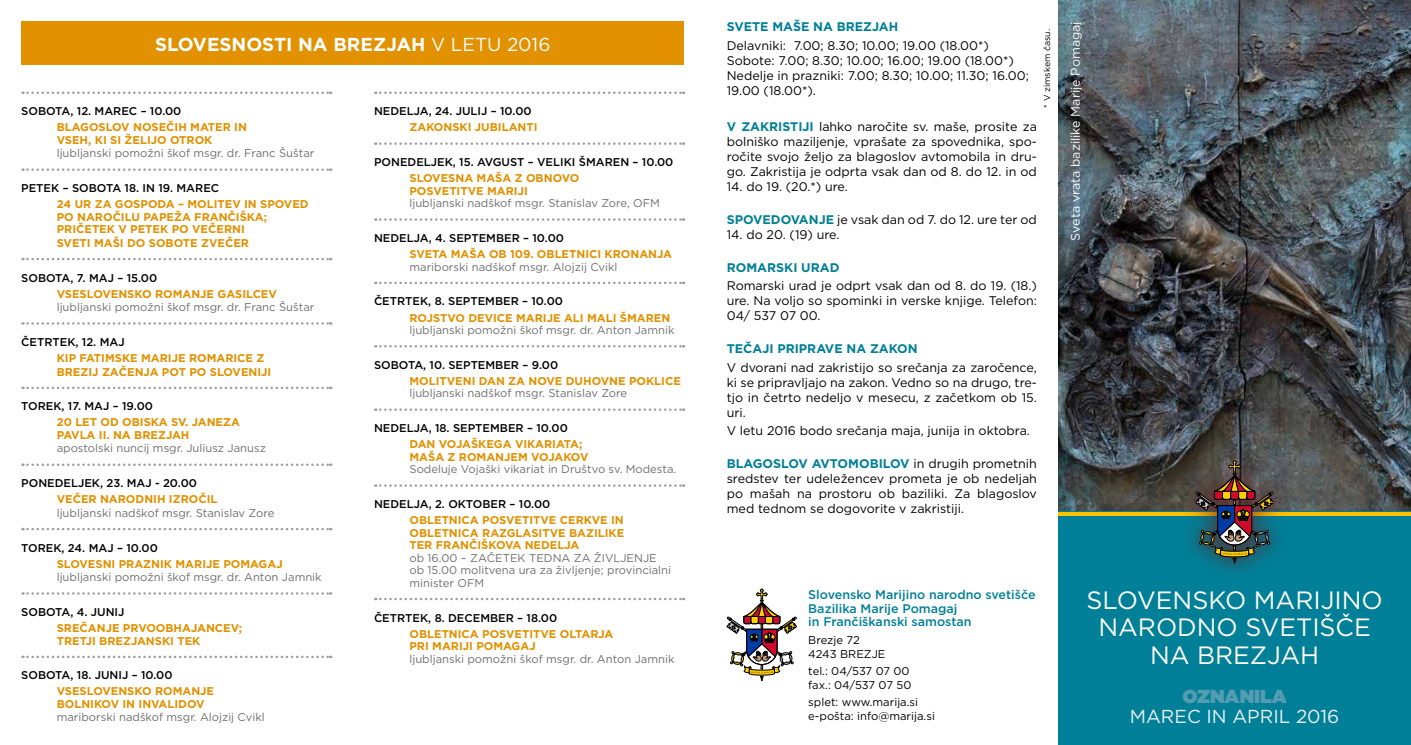
<style>
.page{position:relative;width:1411px;height:745px;background:#fff}
.page>*{position:absolute;margin:0;border:0;box-sizing:border-box;transform-origin:0 0}
.t1{font:25px/27.5px "Gotham BU";color:#fffcf6;text-align:center}
.t2{font:700 18.75px "Gotham BU";color:#fff}
.t3{font:18.75px "Gotham BU";color:#eaf1f5}
.t4{font:900 18.75px "Gotham BU";color:#569cb1}
.t5{font:12.5px/15px "Gotham BU";color:#000;text-align:justify}
.t6{font:500 12.5px/13.8px "Gotham BU";color:#008098}
.t7{font:700 12.5px "Gotham BU";color:#008098}
.t8{font:12.5px "Gotham BU";color:#fff}
.t9{font:700 11.25px/12.5px "Gotham BU";color:#e29100}
.t10{font:11.25px/12.5px "Gotham BU";color:#706f6f}
.t11{font:500 11.25px "Gotham BU";color:#000}
.t12{font:11.25px/13.8px "Gotham BU";color:#000}
.t13{font:8.75px "Gotham BU";color:#000}
.s1{font-weight:400}
.s2{font-weight:700;color:#008098}
</style>
<div class="page">
<img style="left:1058px;top:0;width:352px;height:511px">
<div style="left:21px;top:21px;width:663px;height:43px;background:#e29100"></div>
<div style="left:1058px;top:511px;width:352px;height:233px;background:#008098"></div>
<svg style="left:1058px;top:512px;width:352px;height:3px"></svg>
<div style="left:1177px;top:442px;width:114px;height:138px;background:#622327;opacity:.75"></div>
<svg style="left:1195px;top:460px;width:78px;height:103px;background:#4b4f4a"></svg>
<svg style="left:726px;top:588px;width:71px;height:92px"></svg>
<svg style="left:375px;top:91px;width:309px;height:3px"></svg>
<svg style="left:375px;top:142px;width:309px;height:3px"></svg>
<svg style="left:375px;top:218px;width:309px;height:3px"></svg>
<svg style="left:375px;top:281px;width:309px;height:3px"></svg>
<svg style="left:375px;top:345px;width:309px;height:2px"></svg>
<svg style="left:375px;top:408px;width:309px;height:2px"></svg>
<svg style="left:375px;top:484px;width:309px;height:2px"></svg>
<svg style="left:375px;top:597px;width:309px;height:3px"></svg>
<svg style="left:23px;top:91px;width:308px;height:3px"></svg>
<svg style="left:23px;top:168px;width:308px;height:3px"></svg>
<svg style="left:23px;top:258px;width:308px;height:2px"></svg>
<svg style="left:23px;top:322px;width:308px;height:2px"></svg>
<svg style="left:23px;top:386px;width:308px;height:3px"></svg>
<svg style="left:23px;top:463px;width:308px;height:2px"></svg>
<svg style="left:23px;top:527px;width:308px;height:3px"></svg>
<svg style="left:23px;top:592px;width:308px;height:2px"></svg>
<svg style="left:23px;top:655px;width:308px;height:2px"></svg>
<h2 class="t2" style="left:155px;top:33px;width:397px">SLOVESNOSTI NA BREZJAH <span class="s1">V LETU 2016</span></h2>
<p class="t11" style="left:21px;top:105px;width:162px">SOBOTA, 12. MAREC – 10.00</p>
<p class="t9" style="left:57px;top:121px;width:192px">BLAGOSLOV NOSEČIH MATER IN<br>VSEH, KI SI ŽELIJO OTROK</p>
<p class="t10" style="left:57px;top:147px;width:259px">ljubljanski pomožni škof msgr. dr. Franc Šuštar</p>
<p class="t11" style="left:21px;top:182px;width:199px">PETEK – SOBOTA 18. IN 19. MAREC</p>
<p class="t9" style="left:57px;top:198px;width:140px">24 UR ZA GOSPODA – MOLITEV</p>
<p class="t9" style="left:244px;top:198px;width:25px">IN SPOVED</p>
<p class="t9" style="left:57px;top:210px;width:30px">PO NAROČILU</p>
<p class="t9" style="left:143px;top:210px;width:9px">PAPEŽA</p>
<p class="t9" style="left:194px;top:210px;width:16px">FRANČIŠKA</p>
<p class="t9" style="left:264px;top:210px;width:5px">;</p>
<p class="t9" style="left:57px;top:223px;width:9px">PRIČETEK</p>
<p class="t9" style="left:118px;top:223px;width:21px">V PETEK</p>
<p class="t9" style="left:172px;top:223px;width:29px">PO VEČERNI</p>
<p class="t9" style="left:57px;top:236px;width:8px">SVETI</p>
<p class="t9" style="left:94px;top:236px;width:8px">MAŠI</p>
<p class="t9" style="left:127px;top:236px;width:31px">DO SOBOTE</p>
<p class="t9" style="left:201px;top:236px;width:9px">ZVEČER</p>
<p class="t11" style="left:21px;top:271px;width:137px">SOBOTA, 7. MAJ – 15.00</p>
<p class="t9" style="left:57px;top:287px;width:222px">VSESLOVENSKO ROMANJE GASILCEV</p>
<p class="t10" style="left:57px;top:300px;width:259px">ljubljanski pomožni škof msgr. dr. Franc Šuštar</p>
<p class="t11" style="left:21px;top:335px;width:105px">ČETRTEK, 12. MAJ</p>
<p class="t9" style="left:57px;top:351px;width:8px">KIP</p>
<p class="t9" style="left:80px;top:351px;width:9px">FATIMSKE</p>
<p class="t9" style="left:141px;top:351px;width:18px">MARIJE</p>
<p class="t9" style="left:189px;top:351px;width:9px">ROMARICE</p>
<p class="t9" style="left:256px;top:351px;width:8px">Z</p>
<p class="t9" style="left:57px;top:365px;width:16px">BREZIJ</p>
<p class="t9" style="left:102px;top:365px;width:9px">ZAČENJA</p>
<p class="t9" style="left:162px;top:365px;width:9px">POT</p>
<p class="t9" style="left:189px;top:365px;width:36px">PO SLOVENIJI</p>
<p class="t11" style="left:21px;top:400px;width:133px">TOREK, 17. MAJ – 19.00</p>
<p class="t9" style="left:57px;top:415px;width:185px">20 LET OD OBISKA SV. JANEZA<br>PAVLA II. NA BREZJAH</p>
<p class="t10" style="left:57px;top:442px;width:211px">apostolski nuncij msgr. Juliusz Janusz</p>
<p class="t11" style="left:21px;top:476px;width:177px">PONEDELJEK, 23. MAJ - 20.00</p>
<p class="t9" style="left:57px;top:492px;width:162px">VEČER NARODNIH IZROČIL</p>
<p class="t10" style="left:57px;top:506px;width:219px">ljubljanski nadškof msgr. Stanislav Zore</p>
<p class="t11" style="left:21px;top:541px;width:138px">TOREK, 24. MAJ – 10.00</p>
<p class="t9" style="left:57px;top:557px;width:227px">SLOVESNI PRAZNIK MARIJE POMAGAJ</p>
<p class="t10" style="left:57px;top:570px;width:266px">ljubljanski pomožni škof msgr. dr. Anton Jamnik</p>
<p class="t11" style="left:21px;top:605px;width:105px">SOBOTA, 4. JUNIJ</p>
<p class="t9" style="left:57px;top:621px;width:187px">SREČANJE PRVOOBHAJANCEV;<br>TRETJI BREZJANSKI TEK</p>
<p class="t11" style="left:21px;top:668px;width:153px">SOBOTA, 18. JUNIJ – 10.00</p>
<p class="t9" style="left:57px;top:684px;width:159px">VSESLOVENSKO ROMANJE<br>BOLNIKOV IN INVALIDOV</p>
<p class="t10" style="left:57px;top:709px;width:209px">mariborski nadškof msgr. Alojzij Cvikl</p>
<p class="t11" style="left:374px;top:105px;width:159px">NEDELJA, 24. JULIJ – 10.00</p>
<p class="t9" style="left:409px;top:121px;width:130px">ZAKONSKI JUBILANTI</p>
<p class="t11" style="left:374px;top:156px;width:301px">PONEDELJEK, 15. AVGUST – VELIKI ŠMAREN – 10.00</p>
<p class="t9" style="left:409px;top:172px;width:9px">SLOVESNA</p>
<p class="t9" style="left:476px;top:172px;width:10px">MAŠA</p>
<p class="t9" style="left:514px;top:172px;width:21px">Z OBNOVO</p>
<p class="t9" style="left:409px;top:184px;width:9px">POSVETITVE</p>
<p class="t9" style="left:487px;top:184px;width:17px">MARIJI</p>
<p class="t10" style="left:409px;top:197px;width:252px">ljubljanski nadškof msgr. Stanislav Zore, OFM</p>
<p class="t11" style="left:374px;top:231px;width:191px">NEDELJA, 4. SEPTEMBER – 10.00</p>
<p class="t9" style="left:409px;top:247px;width:264px">SVETA MAŠA OB 109. OBLETNICI KRONANJA</p>
<p class="t10" style="left:409px;top:260px;width:209px">mariborski nadškof msgr. Alojzij Cvikl</p>
<p class="t11" style="left:374px;top:295px;width:190px">ČETRTEK, 8. SEPTEMBER – 10.00</p>
<p class="t9" style="left:409px;top:311px;width:262px">ROJSTVO DEVICE MARIJE ALI MALI ŠMAREN</p>
<p class="t10" style="left:409px;top:323px;width:266px">ljubljanski pomožni škof msgr. dr. Anton Jamnik</p>
<p class="t11" style="left:374px;top:358px;width:186px">SOBOTA, 10. SEPTEMBER – 9.00</p>
<p class="t9" style="left:409px;top:374px;width:273px">MOLITVENI DAN ZA NOVE DUHOVNE POKLICE</p>
<p class="t10" style="left:409px;top:387px;width:219px">ljubljanski nadškof msgr. Stanislav Zore</p>
<p class="t11" style="left:374px;top:421px;width:195px">NEDELJA, 18. SEPTEMBER – 10.00</p>
<p class="t9" style="left:409px;top:437px;width:39px">DAN VOJAŠKEGA</p>
<p class="t9" style="left:515px;top:437px;width:9px">VIKARIATA</p>
<p class="t9" style="left:579px;top:437px;width:5px">;</p>
<p class="t9" style="left:409px;top:450px;width:10px">MAŠA</p>
<p class="t9" style="left:447px;top:450px;width:21px">Z ROMANJEM</p>
<p class="t9" style="left:531px;top:450px;width:10px">VOJAKOV</p>
<p class="t10" style="left:409px;top:462px;width:268px">Sodeluje Vojaški vikariat in Društvo sv. Modesta.</p>
<p class="t11" style="left:374px;top:497px;width:178px">NEDELJA, 2. OKTOBER – 10.00</p>
<p class="t9" style="left:409px;top:513px;width:216px;text-align:justify">OBLETNICA POSVETITVE CERKVE IN OBLETNICA RAZGLASITVE BAZILIKE TER FRANČIŠKOVA NEDELJA</p>
<p class="t10" style="left:409px;top:551px;width:263px">ob 16.00 – ZAČETEK TEDNA ZA ŽIVLJENJE ob 15.00 molitvena ura za življenje; provincialni minister OFM</p>
<p class="t11" style="left:374px;top:610px;width:185px">ČETRTEK, 8. DECEMBER – 18.00</p>
<p class="t9" style="left:409px;top:626px;width:205px">OBLETNICA POSVETITVE OLTARJA<br>PRI MARIJI POMAGAJ</p>
<p class="t10" style="left:409px;top:651px;width:266px">ljubljanski pomožni škof msgr. dr. Anton Jamnik</p>
<p class="t7" style="left:726px;top:20px;width:173px">SVETE MAŠE NA BREZJAH</p>
<p class="t5" style="left:726px;top:38px;width:304px;text-align:left">Delavniki: 7.00; 8.30; 10.00; 19.00 (18.00*)<br>Sobote: 7.00; 8.30; 10.00; 16.00; 19.00 (18.00*)<br>Nedelje in prazniki: 7.00; 8.30; 10.00; 11.30; 16.00; 19.00 (18.00*).</p>
<p class="t5" style="left:726px;top:119px;width:312px"><span class="s2">V ZAKRISTIJI</span> lahko naročite sv. maše, prosite za bolniško maziljenje, vprašate za spovednika, spo&shy;ročite svojo željo za blagoslov avtomobila in dru&shy;go. Zakristija je odprta vsak dan od 8. do 12. in od</p>
<p class="t5" style="left:726px;top:179px;width:123px">14. do 19. (20.*) ure.</p>
<p class="t5" style="left:726px;top:212px;width:312px"><span class="s2">SPOVEDOVANJE</span> je vsak dan od 7. do 12. ure ter od</p>
<p class="t5" style="left:726px;top:227px;width:114px">14. do 20. (19) ure.</p>
<p class="t7" style="left:726px;top:260px;width:114px">ROMARSKI URAD</p>
<p class="t5" style="left:726px;top:278px;width:312px">Romarski urad je odprt vsak dan od 8. do 19. (18.) ure. Na voljo so spominki in verske knjige. Telefon:<br>04/ 537 07 00.</p>
<p class="t7" style="left:726px;top:341px;width:192px">TEČAJI PRIPRAVE NA ZAKON</p>
<p class="t5" style="left:726px;top:359px;width:312px">V dvorani nad zakristijo so srečanja za zaročence, ki se pripravljajo na zakon. Vedno so na drugo, tre&shy;tjo in četrto nedeljo v mesecu, z začetkom ob 15. uri.</p>
<p class="t5" style="left:726px;top:423px;width:305px">V letu 2016 bodo srečanja maja, junija in oktobra.</p>
<p class="t5" style="left:726px;top:455px;width:312px"><span class="s2">BLAGOSLOV AVTOMOBILOV</span> in drugih prometnih sredstev ter udeležencev prometa je ob nedeljah po mašah na prostoru ob baziliki. Za blagoslov med tednom se dogovorite v zakristiji.</p>
<p class="t13" style="left:1042px;top:107px;width:80px;rotate:-90deg">* V zimskem času.</p>
<p class="t8" style="left:1068px;top:240px;width:220px;rotate:-90deg">Sveta vrata bazilike Marije Pomagaj</p>
<p class="t6" style="left:808px;top:587px;width:229px">Slovensko Marijino narodno svetišče<br>Bazilika Marije Pomagaj<br>in Frančiškanski samostan</p>
<p class="t12" style="left:808px;top:632px;width:79px">Brezje 72<br>4243 BREZJE</p>
<p class="t12" style="left:808px;top:663px;width:105px">tel.: 04/537 07 00 fax.: 04/537 07 50</p>
<p class="t12" style="left:808px;top:694px;width:128px">splet: www.marija.si e-pošta: info@marija.si</p>
<h1 class="t1" style="left:1086px;top:585px;width:298px">SLOVENSKO MARIJINO<br>NARODNO SVETIŠČE<br>NA BREZJAH</h1>
<h2 class="t4" style="left:1182px;top:684px;width:106px">OZNANILA</h2>
<h2 class="t3" style="left:1129px;top:705px;width:211px">MAREC IN APRIL 2016</h2>
</div>
